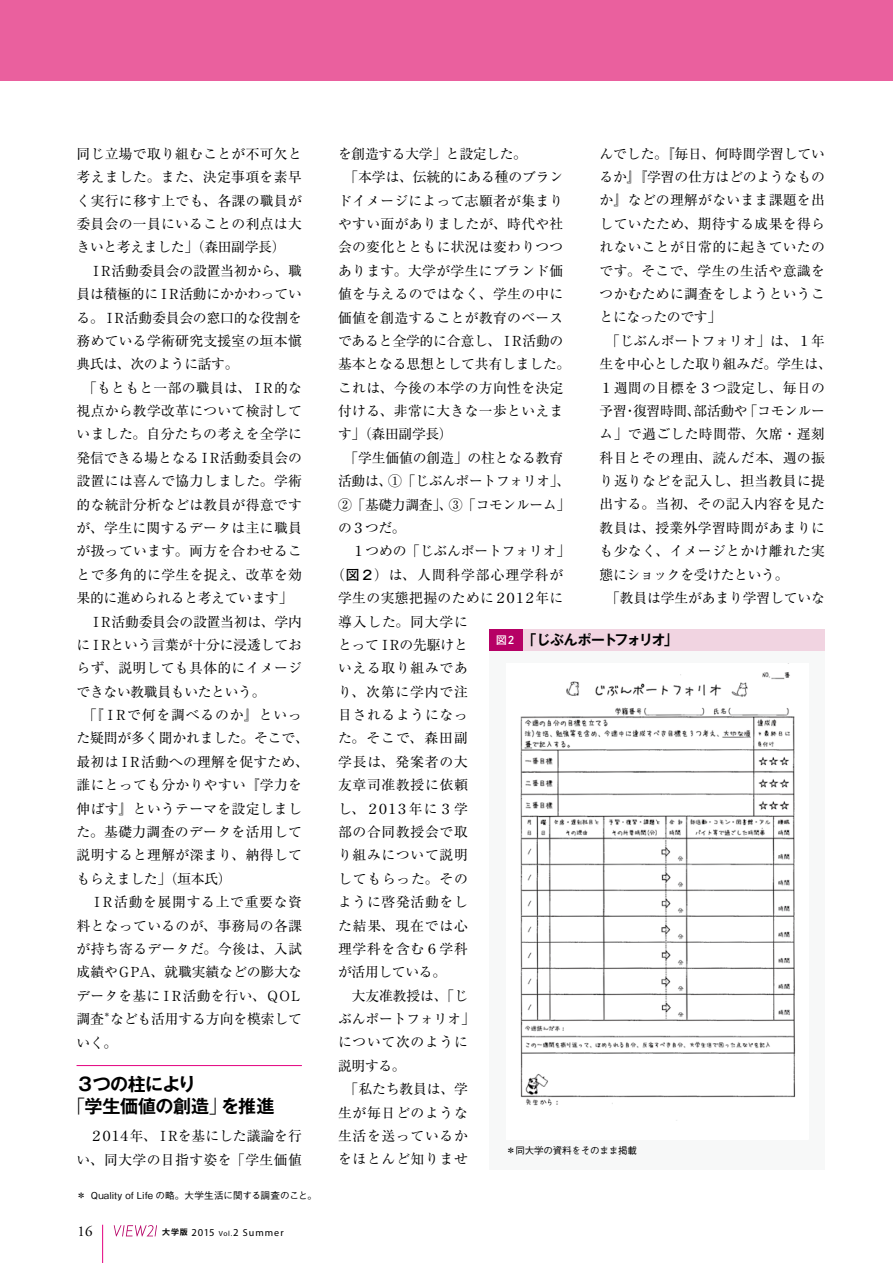
<style>
.page{position:relative;width:893px;height:1263px;background:#fff}
.page>*{position:absolute;margin:0;border:0;box-sizing:border-box;transform-origin:0 0}
.t1{font:700 18px/22.4px "Gothic MB101 Pro De";letter-spacing:-.03em;color:#000}
.t2{font:14.85px "Adobe Garamond Pro";color:#000}
.t3{font:13.8px/23.4px "Ryumin Pro";letter-spacing:.02em;color:#000}
.t4{font:13.8px "Ryumin Pro";letter-spacing:.05em;color:#000}
.t5{font:13.8px "Ryumin Pro";letter-spacing:-.01em;color:#000}
.t6{font:13.8px "Ryumin Pro";letter-spacing:-.025em;color:#000}
.t7{font:13.8px "Ryumin Pro";letter-spacing:.06em;color:#000}
.t8{font:13.8px/23.4px "Ryumin Pro";letter-spacing:-.005em;color:#000}
.t9{font:13.8px "Ryumin Pro";letter-spacing:-.015em;color:#000}
.t10{font:13.8px "Ryumin Pro";letter-spacing:.065em;color:#000}
.t11{font:700 13.8px "Gothic MB101 Pro De";letter-spacing:-.085em;color:#000}
.t12{font:13.8px "Ryumin Pro";letter-spacing:-.02em;color:#000}
.t13{font:10.05px "Myriad Pro";letter-spacing:.1em;color:#000}
.t14{font:500 9.6px "Gothic BBB Pro";letter-spacing:-.01em;color:#000}
.t15{font:500 6.45px "Gothic BBB Pro";color:#000}
.s1{font-family:"Gothic MB101 Pro";font-weight:300}
.s2{font-family:"Gothic MB101 Pro De";font-weight:700;font-size:7.95px}
.s3{font-size:10.65px}
.s4{font-size:7.5px}
.s5{font-family:"Futo Go B101 Pro";font-weight:700}
.s6{font-family:"Shuei Go Kin Std B";font-weight:400;font-size:10.65px;color:#fff}
</style>
<div class="page">
<div style="left:0;top:0;width:893px;height:81px;background:#ea609e"></div>
<svg style="left:114px;top:1225px;width:43px;height:11px"></svg>
<hr style="left:102px;top:1225px;width:1px;height:38px;background:#e4007f">
<div style="left:489px;top:651px;width:336px;height:518px;background:#f7f8f8"></div>
<div style="left:489px;top:629px;width:34px;height:22px;background:#b60065"></div>
<div style="left:523px;top:629px;width:302px;height:22px;background:#f1d4e1"></div>
<img style="left:520px;top:663px;width:275px;height:443px">
<hr style="left:77px;top:1065px;width:225px;height:1px;background:#e4007f">
<p class="t3" style="left:77px;top:141px;width:234px">同じ立場で取り組むことが不可欠と考えました。また、決定事項を素早く実行に移す上でも、各課の職員が委員会の一員にいることの利点は大きいと考えました」（森田副学長）<br>　ＩＲ活動委員会の設置当初から、職員は積極的にＩＲ活動にかかわっている。ＩＲ活動委員会の窓口的な役割を務めている学術研究支援室の垣本愼典氏は、次のように話す。<br>　「もともと一部の職員は、ＩＲ的な視点から教学改革について検討していました。自分たちの考えを全学に発信できる場となるＩＲ活動委員会の設置には喜んで協力しました。学術的な統計分析などは教員が得意ですが、学生に関するデータは主に職員が扱っています。両方を合わせることで多角的に学生を捉え、改革を効果的に進められると考えています」　ＩＲ活動委員会の設置当初は、学内にＩＲという言葉が十分に浸透しておらず、説明しても具体的にイメージできない教職員もいたという。<br>　「『ＩＲで何を調べるのか』といった疑問が多く聞かれました。そこで、最初はＩＲ活動への理解を促すため、誰にとっても分かりやすい『学力を伸ばす』というテーマを設定しました。基礎力調査のデータを活用して説明すると理解が深まり、納得してもらえました」（垣本氏）<br>　ＩＲ活動を展開する上で重要な資料となっているのが、事務局の各課が持ち寄るデータだ。今後は、入試成績やＧＰＡ、就職実績などの膨大なデータを基にＩＲ活動を行い、ＱＯＬ調査なども活用する方向を模索して</p>
<p class="t15" style="left:104px;top:1009px;width:8px">＊</p>
<p class="t3" style="left:77px;top:1030px;width:42px">いく。</p>
<h1 class="t1" style="left:67px;top:1070px;width:209px;text-indent:9px">３つの柱により<br><span class="s1">「</span>学生価値の創造<span class="s1">」</span>を推進</h1>
<p class="t8" style="left:77px;top:1123px;width:227px">　２０１４年、ＩＲを基にした議論を行い、同大学の目指す姿を「学生価値</p>
<p class="t14" style="left:77px;top:1188px;width:242px">＊ Quality of Life の略。大学生活に関する調査のこと。</p>
<p class="t2" style="left:78px;top:1222px;width:16px">16</p>
<p class="t13" style="left:162px;top:1226px;width:123px"><span class="s2">大学版</span> <span class="s3">2015</span> <span class="s4">Vol.</span><span class="s3">2</span> Summer</p>
<p class="t3" style="left:600px;top:141px;width:234px">んでした。『毎日、何時間学習しているか』『学習の仕方はどのようなものか』などの理解がないまま課題を出していたため、期待する成果を得られないことが日常的に起きていたのです。そこで、学生の生活や意識をつかむために調査をしようということになったのです」<br>　「じぶんポートフォリオ」は、１年生を中心とした取り組みだ。学生は、<br>１週間の目標を３つ設定し、毎日の予習・復習時間、部活動や「コモンルーム」で過ごした時間帯、欠席・遅刻科目とその理由、読んだ本、週の振り返りなどを記入し、担当教員に提出する。当初、その記入内容を見た教員は、授業外学習時間があまりにも少なく、イメージとかけ離れた実態にショックを受けたという。<br>　「教員は学生があまり学習していな</p>
<p class="t6" style="left:338px;top:143px;width:190px">を創造する大学」と設定した。</p>
<p class="t5" style="left:338px;top:166px;width:227px">　「本学は、伝統的にある種のブラン</p>
<p class="t3" style="left:338px;top:188px;width:227px">ドイメージによって志願者が集まり</p>
<p class="t3" style="left:338px;top:211px;width:227px">やすい面がありましたが、時代や社</p>
<p class="t3" style="left:338px;top:235px;width:227px">会の変化とともに状況は変わりつつ</p>
<p class="t3" style="left:338px;top:258px;width:227px">あります。大学が学生にブランド価</p>
<p class="t3" style="left:338px;top:281px;width:227px">値を与えるのではなく、学生の中に</p>
<p class="t3" style="left:338px;top:305px;width:227px">価値を創造することが教育のベース</p>
<p class="t9" style="left:338px;top:330px;width:227px">であると全学的に合意し、ＩＲ活動の</p>
<p class="t5" style="left:338px;top:353px;width:234px">基本となる思想として共有しました。</p>
<p class="t3" style="left:338px;top:375px;width:227px">これは、今後の本学の方向性を決定</p>
<p class="t3" style="left:338px;top:398px;width:227px">付ける、非常に大きな一歩といえま</p>
<p class="t3" style="left:338px;top:422px;width:116px">す」（森田副学長）</p>
<p class="t5" style="left:338px;top:447px;width:227px">　「学生価値の創造」の柱となる教育</p>
<p class="t6" style="left:338px;top:470px;width:234px">活動は、①「じぶんポートフォリオ」、</p>
<p class="t6" style="left:338px;top:494px;width:234px">②「基礎力調査」、③「コモンルーム」</p>
<p class="t3" style="left:338px;top:515px;width:69px">の３つだ。</p>
<p class="t5" style="left:338px;top:540px;width:234px">　１つめの「じぶんポートフォリオ」</p>
<p class="t10" style="left:331px;top:564px;width:234px">（<span class="s5">図２</span>）は、人間科学部心理学科が</p>
<p class="t3" style="left:338px;top:585px;width:227px">学生の実態把握のために２０１２年に</p>
<p class="t7" style="left:338px;top:610px;width:131px">導入した。同大学に</p>
<p class="t9" style="left:338px;top:634px;width:131px">とってＩＲの先駆けと</p>
<p class="t4" style="left:338px;top:657px;width:131px">いえる取り組みであ</p>
<p class="t7" style="left:338px;top:681px;width:131px">り、次第に学内で注</p>
<p class="t4" style="left:338px;top:704px;width:131px">目されるようになっ</p>
<p class="t3" style="left:338px;top:726px;width:131px">た。そこで、森田副</p>
<p class="t7" style="left:338px;top:751px;width:131px">学長は、発案者の大</p>
<p class="t4" style="left:338px;top:774px;width:131px">友章司准教授に依頼</p>
<p class="t12" style="left:338px;top:798px;width:131px">し、２０１３年に３学</p>
<p class="t4" style="left:338px;top:821px;width:131px">部の合同教授会で取</p>
<p class="t4" style="left:338px;top:844px;width:131px">り組みについて説明</p>
<p class="t7" style="left:338px;top:868px;width:131px">してもらった。その</p>
<p class="t4" style="left:338px;top:891px;width:131px">ように啓発活動をし</p>
<p class="t7" style="left:338px;top:914px;width:131px">た結果、現在では心</p>
<p class="t4" style="left:338px;top:938px;width:131px">理学科を含む６学科</p>
<p class="t6" style="left:338px;top:961px;width:110px">が活用している。</p>
<p class="t3" style="left:338px;top:983px;width:131px">　大友准教授は、「じ</p>
<p class="t5" style="left:338px;top:1008px;width:138px">ぶんポートフォリオ」</p>
<p class="t4" style="left:338px;top:1031px;width:131px">について次のように</p>
<p class="t3" style="left:338px;top:1053px;width:69px">説明する。</p>
<p class="t3" style="left:338px;top:1076px;width:131px">　「私たち教員は、学</p>
<p class="t4" style="left:338px;top:1101px;width:131px">生が毎日どのような</p>
<p class="t4" style="left:338px;top:1125px;width:131px">生活を送っているか</p>
<p class="t4" style="left:338px;top:1148px;width:131px">をほとんど知りませ</p>
<p class="t11" style="left:496px;top:628px;width:183px"><span class="s6">図２</span>「じぶんポートフォリオ」</p>
<p class="t14" style="left:506px;top:1143px;width:132px">＊同大学の資料をそのまま掲載</p>
</div>
